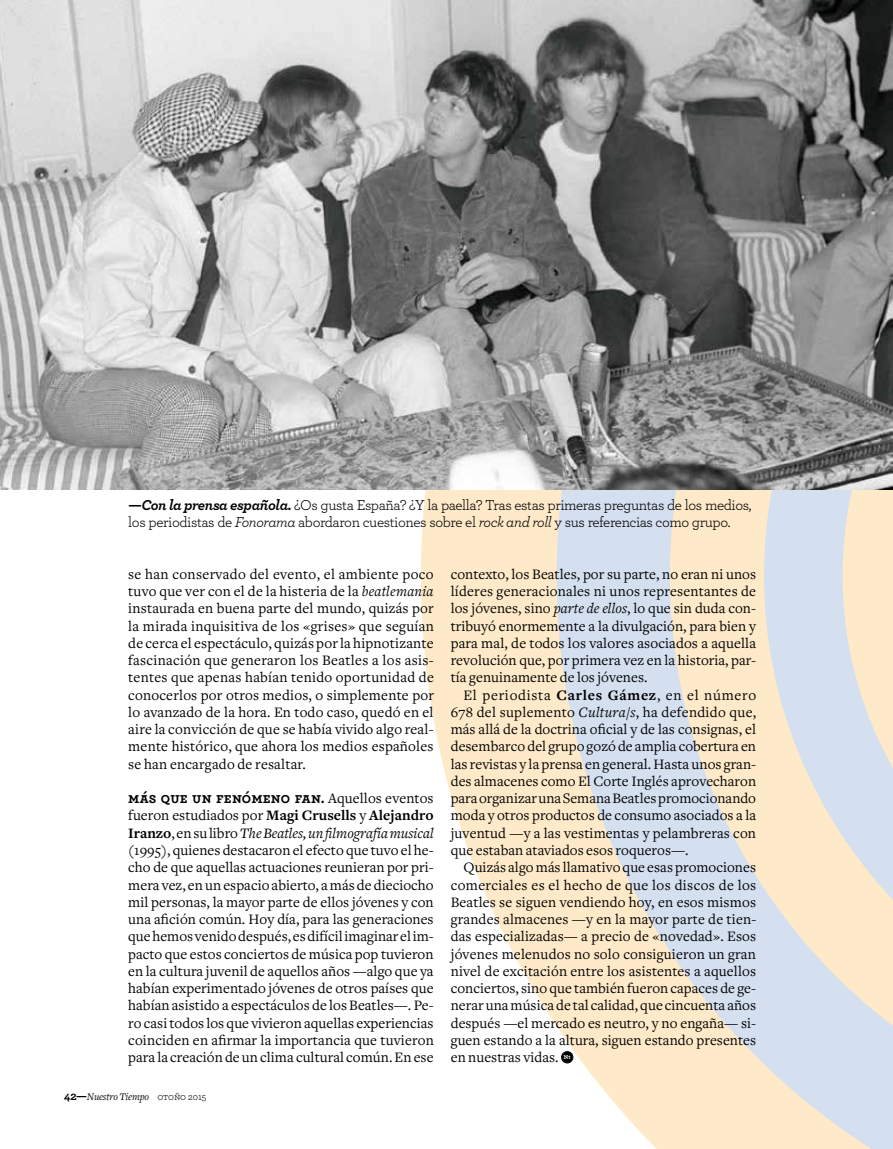
<style>
.page{position:relative;width:893px;height:1149px;background:#fff}
.page>*{position:absolute;margin:0;border:0;box-sizing:border-box;transform-origin:0 0}
.t1{font:15px/17.2px "Freight Text";letter-spacing:.005em;color:#000;text-align:justify}
.t2{font:15px/17.2px "Archer";letter-spacing:-.025em;color:#000}
.t3{font:15px "Archer Bold SC";letter-spacing:.01em;color:#000}
.t4{font:italic 10.5px "Freight Text";letter-spacing:-.01em;color:#000}
.t5{font:700 6px "Archer";color:#fff}
.s1{font-weight:700;font-style:italic}
.s2{font-style:italic}
.s3{font-family:"Freight Text"}
.s4{font-weight:700}
.s5{font-family:"Archer";font-weight:700;font-style:normal;font-size:12px}
.s6{font-family:"Archer Book SC";font-style:normal;font-size:9.75px}
.s7{font-family:"Archer";font-style:normal;font-size:9.75px}
</style>
<div class="page">
<svg style="left:421px;top:489px;width:136px;height:537px;fill:#fee9c9"></svg>
<svg style="left:557px;top:489px;width:336px;height:659px;background:#e8e5e0"></svg>
<svg style="left:670px;top:489px;width:223px;height:652px;background:#ece4d8"></svg>
<svg style="left:764px;top:489px;width:129px;height:557px;background:#e2e2e2"></svg>
<svg style="left:843px;top:489px;width:50px;height:479px;background:#eee5d7"></svg>
<img style="left:0;top:0;width:893px;height:489px">
<div style="left:562px;top:1051px;width:10px;height:11px;background:#000;border-radius:50%"></div>
<div style="left:561px;top:1051px;width:12px;height:11px;border:1px solid #000;border-radius:50%"></div>
<div style="left:562px;top:1051px;width:10px;height:11px;border:1px solid #000;border-radius:50%"></div>
<p class="t2" style="left:128px;top:495px;width:625px"><span class="s1">—Con la prensa española.</span> ¿Os gusta España? ¿Y la paella? Tras estas primeras preguntas de los medios, los periodistas de <span class="s2">Fonorama</span> abordaron cuestiones sobre el <span class="s2">rock and roll</span> y sus referencias como grupo.</p>
<p class="t1" style="left:128px;top:565px;width:307px">se han conservado del evento, el ambiente poco tuvo que ver con el de la histeria de la <span class="s2">beatlemania </span>instaurada en buena parte del mundo, quizás por la mirada inquisitiva de los «grises» que seguían de cerca el espectáculo, quizás por la hipnotizante fascinación que generaron los Beatles a los asis&shy;tentes que apenas habían tenido oportunidad de conocerlos por otros medios, o simplemente por lo avanzado de la hora. En todo caso, quedó en el aire la convicción de que se había vivido algo real&shy;mente histórico, que ahora los medios españoles se han encargado de resaltar.</p>
<p class="t3" style="left:128px;top:788px;width:307px">más que un fenómeno fan. <span class="s3">Aquellos eventos</span></p>
<p class="t1" style="left:128px;top:807px;width:307px">fueron estudiados por <span class="s4">Magi Crusells</span> y <span class="s4">Alejandro Iranzo</span>, en su libro <span class="s2">The Beatles, un filmografía musical </span>(1995), quienes destacaron el efecto que tuvo el he&shy;cho de que aquellas actuaciones reunieran por pri&shy;mera vez, en un espacio abierto, a más de dieciocho mil personas, la mayor parte de ellos jóvenes y con una afición común. Hoy día, para las generaciones que hemos venido después, es difícil imaginar el im&shy;pacto que estos conciertos de música pop tuvieron en la cultura juvenil de aquellos años —algo que ya habían experimentado jóvenes de otros países que habían asistido a espectáculos de los Beatles—. Pe&shy;ro casi todos los que vivieron aquellas experiencias coinciden en afirmar la importancia que tuvieron para la creación de un clima cultural común. En ese</p>
<p class="t4" style="left:64px;top:1090px;width:144px"><span class="s5">42—</span>Nuestro Tiempo <span class="s6">otoño</span> <span class="s7">2015</span></p>
<p class="t1" style="left:451px;top:565px;width:307px">contexto, los Beatles, por su parte, no eran ni unos líderes generacionales ni unos representantes de los jóvenes, sino <span class="s2">parte de ellos</span>, lo que sin duda con&shy;tribuyó enormemente a la divulgación, para bien y para mal, de todos los valores asociados a aquella revolución que, por primera vez en la historia, par&shy;tía genuinamente de los jóvenes.</p>
<p class="t1" style="left:451px;top:686px;width:307px;text-indent:13px">El periodista <span class="s4">Carles Gámez</span>, en el número 678 del suplemento <span class="s2">Cultura/s</span>, ha defendido que, más allá de la doctrina oficial y de las consignas, el desembarco del grupo gozó de amplia cobertura en las revistas y la prensa en general. Hasta unos gran&shy;des almacenes como El Corte Inglés aprovecharon para organizar una Semana Beatles promocionando moda y otros productos de consumo asociados a la juventud —y a las vestimentas y pelambreras con que estaban ataviados esos roqueros—.</p>
<p class="t1" style="left:451px;top:858px;width:307px;text-indent:13px">Quizás algo más llamativo que esas promociones comerciales es el hecho de que los discos de los Beatles se siguen vendiendo hoy, en esos mismos grandes almacenes —y en la mayor parte de tien&shy;das especializadas— a precio de «novedad». Esos jóvenes melenudos no solo consiguieron un gran nivel de excitación entre los asistentes a aquellos conciertos, sino que también fueron capaces de ge&shy;nerar una música de tal calidad, que cincuenta años después —el mercado es neutro, y no engaña— si&shy;guen estando a la altura, siguen estando presentes en nuestras vidas.</p>
<p class="t5" style="left:564px;top:1053px;width:8px">Nt</p>
</div>
